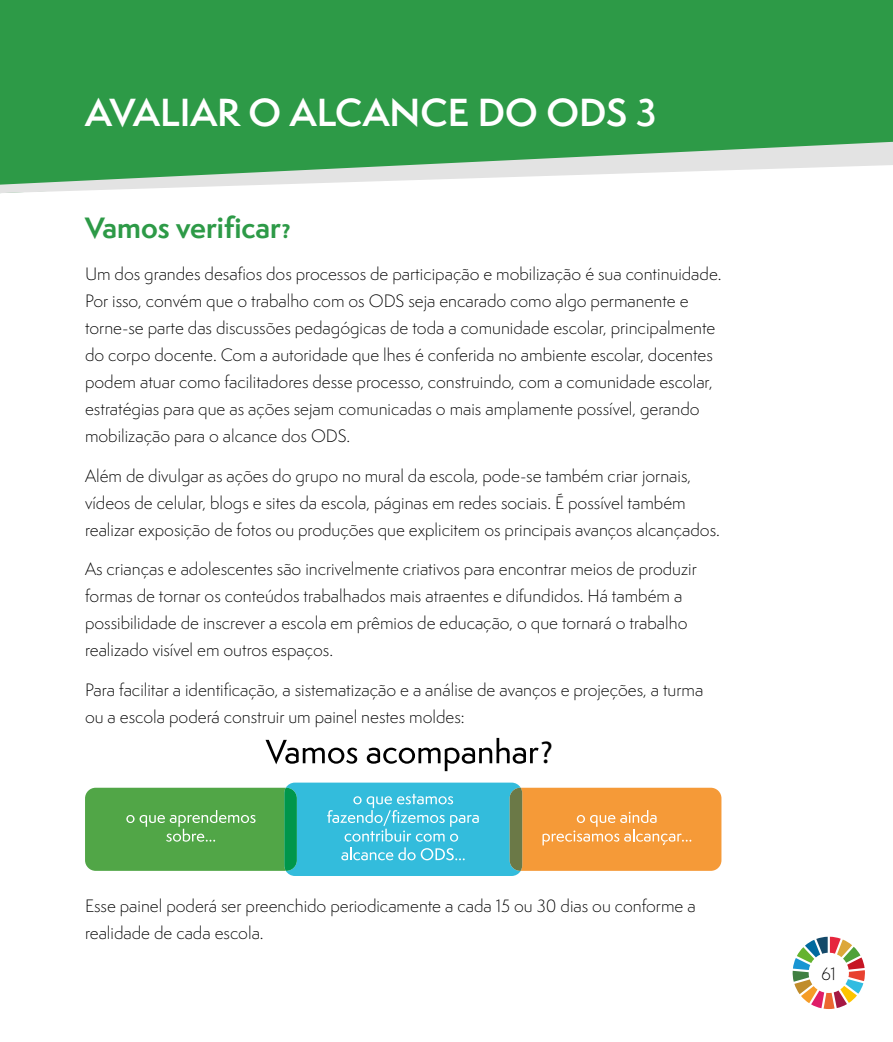
<style>
.page{position:relative;width:893px;height:1042px;background:#fff}
.page>*{position:absolute;margin:0;border:0;box-sizing:border-box;transform-origin:0 0}
.t1{font:600 36px "Semplicita Pro";color:#fff}
.t2{font:31.5px "Myriad Pro";color:#000}
.t3{font:700 27px "Semplicita Pro";color:#2d9a47}
.t4{font:300 16.5px/27px "Semplicita Pro";color:#000}
.s1{font-family:"Myriad Arabic";font-size:28.5px}
</style>
<div class="page">
<svg style="left:792px;top:936px;width:73px;height:73px"></svg>
<div style="left:0;top:0;width:893px;height:142px;background:#2d9a47"></div>
<svg style="left:0;top:142px;width:893px;height:51px"></svg>
<svg style="left:266px;top:740px;width:91px;height:24px"></svg>
<svg style="left:367px;top:738px;width:172px;height:33px"></svg>
<svg style="left:85px;top:782px;width:636px;height:94px;background:#87b388"></svg>
<h1 class="t1" style="left:85px;top:86px;width:573px">AVALIAR O ALCANCE DO ODS 3</h1>
<h3 class="t3" style="left:85px;top:207px;width:207px">Vamos verificar<span class="s1">?</span></h3>
<p class="t4" style="left:85px;top:260px;width:638px">Um dos grandes desafios dos processos de participação e mobilização é sua continuidade.<br>Por isso, convém que o trabalho com os ODS seja encarado como algo permanente e torne-se parte das discussões pedagógicas de toda a comunidade escolar, principalmente do corpo docente. Com a autoridade que lhes é conferida no ambiente escolar, docentes podem atuar como facilitadores desse processo, construindo, com a comunidade escolar, estratégias para que as ações sejam comunicadas o mais amplamente possível, gerando mobilização para o alcance dos ODS.</p>
<p class="t4" style="left:85px;top:462px;width:636px">Além de divulgar as ações do grupo no mural da escola, pode-se também criar jornais, vídeos de celular, blogs e sites da escola, páginas em redes sociais. É possível também realizar exposição de fotos ou produções que explicitem os principais avanços alcançados.</p>
<p class="t4" style="left:85px;top:555px;width:613px">As crianças e adolescentes são incrivelmente criativos para encontrar meios de produzir formas de tornar os conteúdos trabalhados mais atraentes e difundidos. Há também a possibilidade de inscrever a escola em prêmios de educação, o que tornará o trabalho realizado visível em outros espaços.</p>
<p class="t4" style="left:85px;top:676px;width:620px">Para facilitar a identificação, a sistematização e a análise de avanços e projeções, a turma ou a escola poderá construir um painel nestes moldes:</p>
<h2 class="t2" style="left:540px;top:733px;width:14px">?</h2>
<p class="t4" style="left:85px;top:892px;width:612px">Esse painel poderá ser preenchido periodicamente a cada 15 ou 30 dias ou conforme a realidade de cada escola.</p>
<p class="t4" style="left:821px;top:960px;width:16px">61</p>
</div>
